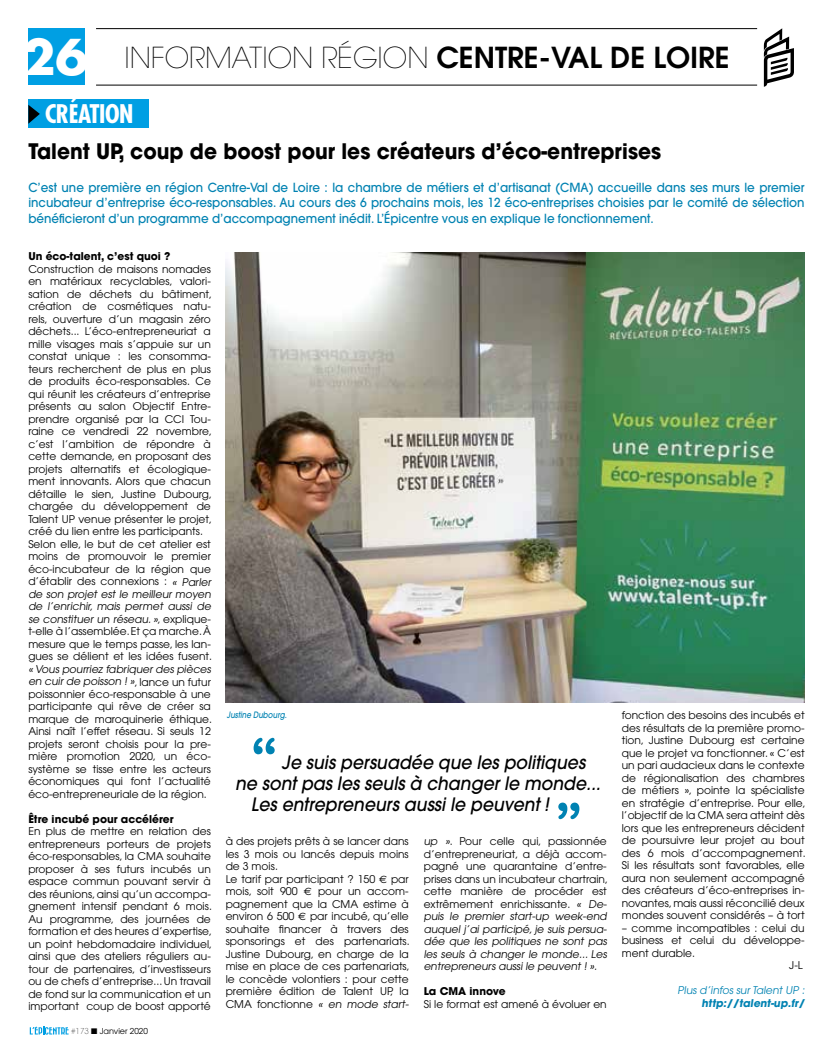
<style>
.page{position:relative;width:833px;height:1063px;background:#fff}
.page>*{position:absolute;margin:0;border:0;box-sizing:border-box;transform-origin:0 0}
.t1{font:56.5px "Arial Rounded MT Bold";color:#0082b2}
.t2{font:200 28.75px "Avant Garde";color:#000}
.t3{font:700 condensed 25px "Futura";letter-spacing:-.02em;color:#fff}
.t4{font:700 21.25px "Avant Garde";color:#000;scale:.95 1}
.t5{font:italic 500 18.38px "Avant Garde";color:#000;scale:.94 1}
.t6{font:500 12.5px/15.6px "Avant Garde";color:#0082b2;text-align:justify;scale:.95 1}
.t7{font:10.62px/12.5px "Avant Garde";color:#000}
.t8{font:700 10.62px "Avant Garde";color:#000}
.t9{font:10.62px "Avant Garde";color:#0082b2}
.t10{font:700 10.62px "Avant Garde";color:#0082b2}
.t11{font:italic 500 8.75px "Avant Garde";color:#0082b2;scale:.83 1}
.t12{font:8.12px "Avant Garde";color:#000}
.s1{font-family:"Futura";font-weight:700;font-size:48px;color:#fff}
.s2{font-weight:600}
.s3{font-family:"Euro Sans"}
.s4{font-weight:200}
</style>
<div class="page">
<div style="left:28px;top:28px;width:57px;height:57px;background:#009fe3"></div>
<hr style="left:96px;top:28px;width:661px;height:1px;background:#000">
<svg style="left:764px;top:28px;width:30px;height:59px"></svg>
<hr style="left:96px;top:85px;width:661px;height:1px;background:#000">
<svg style="left:30px;top:1026px;width:39px;height:9px"></svg>
<div style="left:28px;top:99px;width:121px;height:29px;background:#009fe3"></div>
<svg style="left:28px;top:105px;width:12px;height:19px"></svg>
<img style="left:226px;top:252px;width:578px;height:451px">
<h2 class="t2" style="left:23px;top:41px;width:708px"><span class="s1">26</span> INFORMATION RÉGION <span class="s2">CENTRE-VAL DE LOIRE</span></h2>
<h3 class="t3" style="left:45px;top:97px;width:90px">CRÉATION</h3>
<h3 class="t4" style="left:28px;top:138px;width:667px">Talent UP, coup de boost pour les créateurs d’éco-entreprises</h3>
<p class="t6" style="left:28px;top:180px;width:818px">C’est une première en région Centre-Val de Loire : la chambre de métiers et d’artisanat (CMA) accueille dans ses murs le premier incubateur d’entreprise éco-responsables. Au cours des 6 prochains mois, les 12 éco-entreprises choisies par le comité de sélection bénéficieront d’un programme d’accompagnement inédit. L’Épicentre vous en explique le fonctionnement.</p>
<p class="t8" style="left:28px;top:250px;width:144px">Un éco-talent, c’est quoi ?</p>
<p class="t7" style="left:28px;top:263px;width:186px">Construction de maisons nomades en matériaux recyclables, valori&shy;sation de déchets du bâtiment, création de cosmétiques natu&shy;rels, ouverture d’un magasin zéro déchets... L’éco-entrepreneuriat a mille visages mais s’appuie sur un constat unique : les consomma&shy;teurs recherchent de plus en plus de produits éco-responsables. Ce qui réunit les créateurs d’entreprise présents au salon Objectif Entre&shy;prendre organisé par la CCI Tou&shy;raine ce vendredi 22 novembre, c’est l’ambition de répondre à cette demande, en proposant des projets alternatifs et écologique&shy;ment innovants. Alors que chacun détaille le sien, Justine Dubourg, chargée du développement de Talent UP venue présenter le projet, créé du lien entre les participants.<br>Selon elle, le but de cet atelier est moins de promouvoir le premier éco-incubateur de la région que d’établir des connexions : « Parler de son projet est le meilleur moyen de l’enrichir, mais permet aussi de se constituer un réseau. », ex p l i q u e - t-elle à l’assemblée. Et ça marche. À mesure que le temps passe, les lan&shy;gues se délient et les idées fusent. « Vous pourriez fabriquer des pièces en cuir de poisson ! », l a n ce u n futu r poissonnier éco-responsable à une participante qui rêve de créer sa marque de maroquinerie éthique.<br>Ainsi naît l’effet réseau. Si seuls 12 projets seront choisis pour la pre&shy;mière promotion 2020, un éco&shy;système se tisse entre les acteurs économiques qui font l’actualité éco-entrepreneuriale de la région.</p>
<p class="t8" style="left:28px;top:812px;width:147px">Être incubé pour accélérer</p>
<p class="t7" style="left:28px;top:825px;width:185px;text-align:justify">En plus de mettre en relation des entrepreneurs porteurs de projets éco-responsables, la CMA souhaite proposer à ses futurs incubés un espace commun pouvant servir à des réunions, ainsi qu’un accompa&shy;gnement intensif pendant 6 mois.<br>Au programme, des journées de formation et des heures d’expertise, un point hebdomadaire individuel, ainsi que des ateliers réguliers au&shy;tour de partenaires, d’investisseurs ou de chefs d’entreprise... Un travail de fond sur la communication et un important coup de boost apporté</p>
<p class="t7" style="left:226px;top:835px;width:186px">à des projets prêts à se lancer dans les 3 mois ou lancés depuis moins de 3 mois.<br>Le tarif par participant ? 150 <span class="s3">E</span> par mois, soit 900 <span class="s3">E</span> pour un accom&shy;pagnement que la CMA estime à environ 6 500 <span class="s3">E</span> par incubé, qu’elle souhaite financer à travers des sponsorings et des partenariats.<br>Justine Dubourg, en charge de la mise en place de ces partenariats, le concède volontiers : pour cette première édition de Talent UP, la<br>CMA fonctionne « en mode start-</p>
<p class="t7" style="left:424px;top:835px;width:186px">up ». Pour celle qui, passionnée d’entrepreneuriat, a déjà accom&shy;pagné une quarantaine d’entre&shy;prises dans un incubateur chartrain, cette manière de procéder est extrêmement enrichissante. « De&shy;puis le premier start-up week-end auquel j ’ai participé, je suis persua&shy;dée que les politiques ne sont pas les seuls à changer le monde... Les entrepreneurs aussi le peuvent ! ».</p>
<p class="t11" style="left:227px;top:709px;width:74px">Justine Dubourg.</p>
<h1 class="t1" style="left:249px;top:726px;width:31px">‘‘</h1>
<h3 class="t5" style="left:282px;top:751px;width:324px">Je suis persuadée que les politiques</h3>
<h3 class="t5" style="left:235px;top:772px;width:390px">ne sont pas les seuls à changer le monde...</h3>
<h3 class="t5" style="left:251px;top:793px;width:319px">Les entrepreneurs aussi le peuvent !</h3>
<h1 class="t1" style="left:554px;top:790px;width:31px">’’</h1>
<p class="t8" style="left:424px;top:984px;width:84px">La CMA innove</p>
<p class="t7" style="left:424px;top:998px;width:184px">Si le format est amené à évoluer en</p>
<p class="t12" style="left:71px;top:1026px;width:78px"><span class="s4">#</span><span class="s4">173</span> ■ Janvier 2020</p>
<p class="t7" style="left:622px;top:709px;width:185px;text-align:justify">fonction des besoins des incubés et des résultats de la première promo&shy;tion, Justine Dubourg est certaine que le projet va fonctionner. « C’est un pari audacieux dans le contexte de régionalisation des chambres de métiers », pointe la spécialiste en stratégie d’entreprise. Pour elle, l’objectif de la CMA sera atteint dès lors que les entrepreneurs décident de poursuivre leur projet au bout des 6 mois d’accompagnement.<br>Si les résultats sont favorables, elle aura non seulement accompagné des créateurs d’éco-entreprises in&shy;novantes, mais aussi réconcilié deux mondes souvent considérés – à tort</p>
<p class="t7" style="left:622px;top:922px;width:184px">– comme incompatibles : celui du</p>
<p class="t7" style="left:622px;top:934px;width:184px">business et celui du développe-</p>
<p class="t7" style="left:622px;top:947px;width:75px">ment durable.</p>
<p class="t7" style="left:789px;top:959px;width:15px">J-L</p>
<p class="t9" style="left:677px;top:984px;width:130px">Plus d’infos sur Talent UP :</p>
<p class="t10" style="left:701px;top:996px;width:106px">http://talent-up.fr/</p>
</div>
